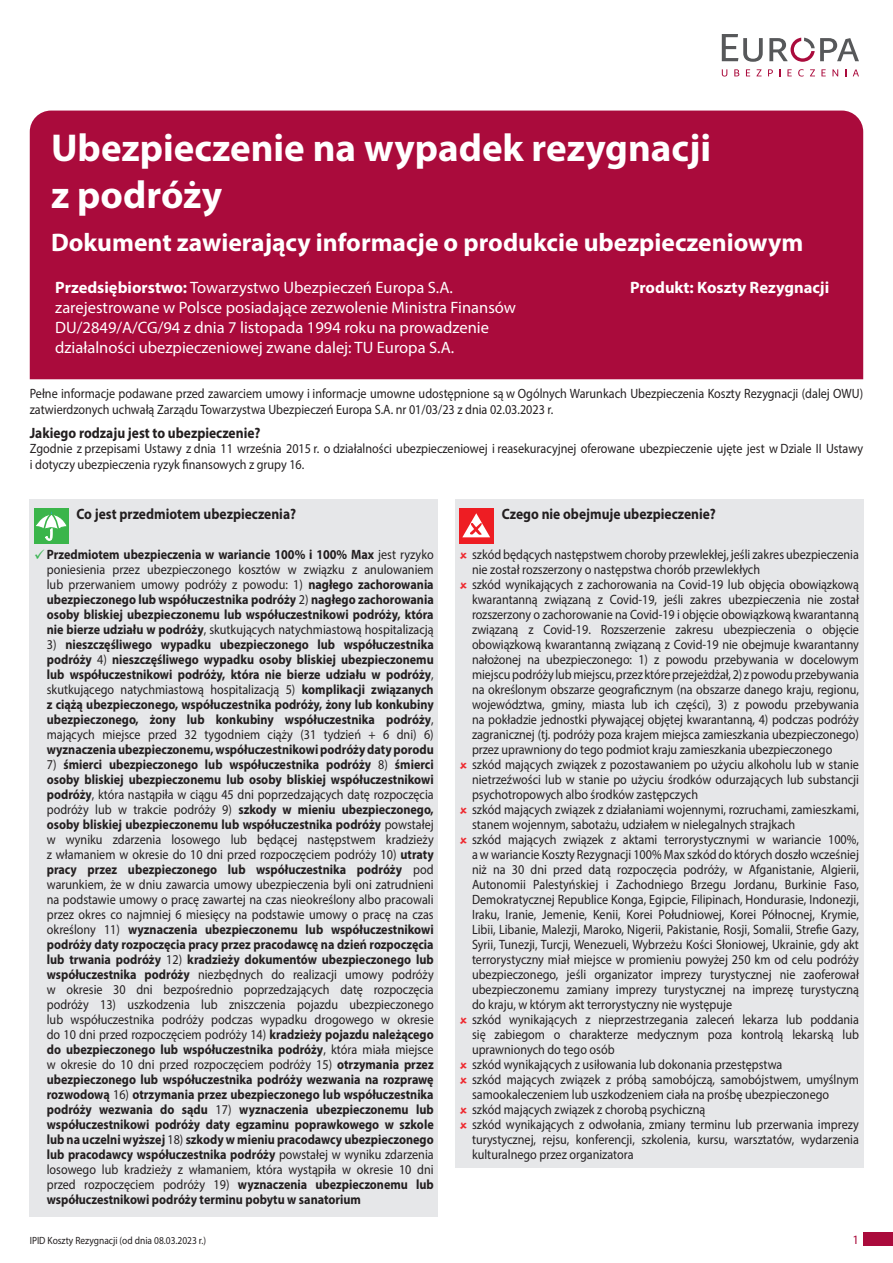
<style>
.page{position:relative;width:893px;height:1263px;background:#fff}
.page>*{position:absolute;margin:0;border:0;box-sizing:border-box;transform-origin:0 0}
.t1{font:700 39px/46.8px "Myriad Pro";color:#fff}
.t2{font:700 25.5px "Myriad Pro";color:#fff}
.t3{font:16.5px/19.8px "Myriad Pro";color:#fff}
.t4{font:700 16.5px "Myriad Pro";color:#fff}
.t5{font:700 15px "Myriad Pro";color:#231f20;scale:.9 1}
.t6{font:13.5px/15px "Myriad Pro";color:#231f20;scale:.9 1}
.t7{font:700 13.5px/15px "Myriad Pro";color:#231f20;text-align:justify;scale:.9 1}
.t8{font:12.75px "Myriad Pro";color:#aa0b3c}
.t9{font:10.5px "Myriad Pro";color:#231f20;scale:.9 1}
.s1{font-weight:700}
.s2{font-weight:400}
</style>
<div class="page">
<svg style="left:722px;top:34px;width:41px;height:28px"></svg>
<svg style="left:722px;top:69px;width:5px;height:8px"></svg>
<svg style="left:734px;top:69px;width:5px;height:7px"></svg>
<svg style="left:746px;top:69px;width:4px;height:7px"></svg>
<svg style="left:756px;top:69px;width:6px;height:7px"></svg>
<svg style="left:768px;top:69px;width:5px;height:7px"></svg>
<svg style="left:787px;top:69px;width:5px;height:7px"></svg>
<svg style="left:798px;top:69px;width:6px;height:8px"></svg>
<svg style="left:810px;top:69px;width:5px;height:7px"></svg>
<svg style="left:821px;top:69px;width:5px;height:7px"></svg>
<svg style="left:832px;top:69px;width:6px;height:7px"></svg>
<svg style="left:853px;top:69px;width:6px;height:7px"></svg>
<svg style="left:769px;top:38px;width:90px;height:24px"></svg>
<div style="left:30px;top:499px;width:408px;height:717px;background:#e6e7e9"></div>
<div style="left:34px;top:508px;width:34px;height:36px;background:#3ab54a"></div>
<div style="left:30px;top:111px;width:833px;height:268px;background:#aa0b3c"></div>
<div style="left:455px;top:499px;width:408px;height:668px;background:#e6e7e9"></div>
<div style="left:459px;top:508px;width:34px;height:36px;background:#ee1d23"></div>
<svg style="left:462px;top:513px;width:28px;height:24px"></svg>
<div style="left:863px;top:1232px;width:30px;height:14px;background:#aa0b3c"></div>
<svg style="left:36px;top:511px;width:31px;height:30px"></svg>
<h1 class="t1" style="left:51px;top:123px;width:662px">Ubezpieczenie na wypadek rezygnacji z podróży</h1>
<h2 class="t2" style="left:51px;top:226px;width:754px">Dokument zawierający informacje o produkcie ubezpieczeniowym</h2>
<p class="t3" style="left:55px;top:278px;width:462px"><span class="s1">Przedsiębiorstwo:</span> Towarzystwo Ubezpieczeń Europa S.A. zarejestrowane w Polsce posiadające zezwolenie Ministra Finansów DU/2849/A/CG/94 z dnia 7 listopada 1994 roku na prowadzenie działalności ubezpieczeniowej zwane dalej: TU Europa S.A.</p>
<p class="t4" style="left:630px;top:277px;width:201px">Produkt: Koszty Rezygnacji</p>
<p class="t6" style="left:30px;top:385px;width:928px;line-height:15.8px">Pełne informacje podawane przed zawarciem umowy i informacje umowne udostępnione są w Ogólnych Warunkach Ubezpieczenia Koszty Rezygnacji (dalej OWU) zatwierdzonych uchwałą Zarządu Towarzystwa Ubezpieczeń Europa S.A. nr 01/03/23 z dnia 02.03.2023 r.</p>
<p class="t5" style="left:30px;top:423px;width:258px">Jakiego rodzaju jest to ubezpieczenie?</p>
<p class="t6" style="left:30px;top:441px;width:927px;line-height:15.8px">Zgodnie z przepisami Ustawy z dnia 11 września 2015 r. o działalności ubezpieczeniowej i reasekuracyjnej oferowane ubezpieczenie ujęte jest w Dziale II Ustawy i dotyczy ubezpieczenia ryzyk finansowych z grupy 16.</p>
<p class="t5" style="left:502px;top:504px;width:239px">Czego nie obejmuje ubezpieczenie?</p>
<p class="t6" style="left:472px;top:547px;width:431px">szkód będących następstwem choroby przewlekłej, jeśli zakres ubezpieczenia nie został rozszerzony o następstwa chorób przewlekłych<br>szkód wynikających z zachorowania na Covid-19 lub objęcia obowiązkową kwarantanną związaną z Covid-19, jeśli zakres ubezpieczenia nie został rozszerzony o zachorowanie na Covid-19 i objęcie obowiązkową kwarantanną związaną z Covid-19. Rozszerzenie zakresu ubezpieczenia o objęcie obowiązkową kwarantanną związaną z Covid-19 nie obejmuje kwarantanny nałożonej na ubezpieczonego: 1) z powodu przebywania w docelowym miejscu podróży lub miejscu, przez które przejeżdżał, 2) z powodu przebywania na określonym obszarze geograficznym (na obszarze danego kraju, regionu, województwa, gminy, miasta lub ich części), 3) z powodu przebywania na pokładzie jednostki pływającej objętej kwarantanną, 4) podczas podróży zagranicznej (tj. podróży poza krajem miejsca zamieszkania ubezpieczonego) przez uprawniony do tego podmiot kraju zamieszkania ubezpieczonego szkód mających związek z pozostawaniem po użyciu alkoholu lub w stanie nietrzeźwości lub w stanie po użyciu środków odurzających lub substancji psychotropowych albo środków zastępczych<br>szkód mających związek z działaniami wojennymi, rozruchami, zamieszkami, stanem wojennym, sabotażu, udziałem w nielegalnych strajkach<br>szkód mających związek z aktami terrorystycznymi w wariancie 100%, a w wariancie Koszty Rezygnacji 100% Max szkód do których doszło wcześniej niż na 30 dni przed datą rozpoczęcia podróży, w Afganistanie, Algierii, Autonomii Palestyńskiej i Zachodniego Brzegu Jordanu, Burkinie Faso, Demokratycznej Republice Konga, Egipcie, Filipinach, Hondurasie, Indonezji, Iraku, Iranie, Jemenie, Kenii, Korei Południowej, Korei Północnej, Krymie, Libii, Libanie, Malezji, Maroko, Nigerii, Pakistanie, Rosji, Somalii, Strefie Gazy, Syrii, Tunezji, Turcji, Wenezueli, Wybrzeżu Kości Słoniowej, Ukrainie, gdy akt terrorystyczny miał miejsce w promieniu powyżej 250 km od celu podróży ubezpieczonego, jeśli organizator imprezy turystycznej nie zaoferował ubezpieczonemu zamiany imprezy turystycznej na imprezę turystyczną do kraju, w którym akt terrorystyczny nie występuje<br>szkód wynikających z nieprzestrzegania zaleceń lekarza lub poddania się zabiegom o charakterze medycznym poza kontrolą lekarską lub uprawnionych do tego osób<br>szkód wynikających z usiłowania lub dokonania przestępstwa<br>szkód mających związek z próbą samobójczą, samobójstwem, umyślnym samookaleczeniem lub uszkodzeniem ciała na prośbę ubezpieczonego szkód mających związek z chorobą psychiczną<br>szkód wynikających z odwołania, zmiany terminu lub przerwania imprezy turystycznej, rejsu, konferencji, szkolenia, kursu, warsztatów, wydarzenia kulturalnego przez organizatora</p>
<p class="t5" style="left:77px;top:504px;width:245px">Co jest przedmiotem ubezpieczenia?</p>
<p class="t7" style="left:47px;top:547px;width:431px">Przedmiotem ubezpieczenia w wariancie 100% i 100% Max <span class="s2">jest ryzyko poniesienia przez ubezpieczonego kosztów w związku z anulowaniem lub przerwaniem umowy podróży z powodu: 1)</span> nagłego zachorowania ubezpieczonego lub współuczestnika podróży <span class="s2">2)</span> nagłego zachorowania osoby bliskiej ubezpieczonemu lub współuczestnikowi podróży, która nie bierze udziału w podróży<span class="s2">, skutkujących natychmiastową hospitalizacją</span></p>
<p class="t7" style="left:47px;top:636px;width:431px"><span class="s2">3)</span> nieszczęśliwego wypadku ubezpieczonego lub współuczestnika podróży <span class="s2">4)</span> nieszczęśliwego wypadku osoby bliskiej ubezpieczonemu lub współuczestnikowi podróży, która nie bierze udziału w podróży<span class="s2">, skutkującego natychmiastową hospitalizacją 5)</span> komplikacji związanych z ciążą ubezpieczonego, współuczestnika podróży, żony lub konkubiny ubezpieczonego, żony lub konkubiny współuczestnika podróży<span class="s2">, mających miejsce przed 32 tygodniem ciąży (31 tydzień + 6 dni) 6)</span></p>
<p class="t7" style="left:47px;top:741px;width:431px">wyznaczenia ubezpieczonemu, współuczestnikowi podróży daty porodu</p>
<p class="t7" style="left:47px;top:756px;width:431px"><span class="s2">7)</span> śmierci ubezpieczonego lub współuczestnika podróży <span class="s2">8)</span> śmierci osoby bliskiej ubezpieczonemu lub osoby bliskiej współuczestnikowi podróży<span class="s2">, która nastąpiła w ciągu 45 dni poprzedzających datę rozpoczęcia podróży lub w trakcie podróży 9)</span> szkody w mieniu ubezpieczonego, osoby bliskiej ubezpieczonemu lub współuczestnika podróży <span class="s2">powstałej w wyniku zdarzenia losowego lub będącej następstwem kradzieży z włamaniem w okresie do 10 dni przed rozpoczęciem podróży 10)</span> utraty pracy przez ubezpieczonego lub współuczestnika podróży <span class="s2">pod warunkiem, że w dniu zawarcia umowy ubezpieczenia byli oni zatrudnieni na podstawie umowy o pracę zawartej na czas nieokreślony albo pracowali przez okres co najmniej 6 miesięcy na podstawie umowy o pracę na czas określony 11)</span> wyznaczenia ubezpieczonemu lub współuczestnikowi podróży daty rozpoczęcia pracy przez pracodawcę na dzień rozpoczęcia lub trwania podróży <span class="s2">12)</span> kradzieży dokumentów ubezpieczonego lub współuczestnika podróży <span class="s2">niezbędnych do realizacji umowy podróży w okresie 30 dni bezpośrednio poprzedzających datę rozpoczęcia podróży 13) uszkodzenia lub zniszczenia pojazdu ubezpieczonego lub współuczestnika podróży podczas wypadku drogowego w okresie do 10 dni przed rozpoczęciem podróży 14)</span> kradzieży pojazdu należącego do ubezpieczonego lub współuczestnika podróży<span class="s2">, która miała miejsce w okresie do 10 dni przed rozpoczęciem podróży 15)</span> otrzymania przez ubezpieczonego lub współuczestnika podróży wezwania na rozprawę rozwodową <span class="s2">16)</span> otrzymania przez ubezpieczonego lub współuczestnika podróży wezwania do sądu <span class="s2">17)</span> wyznaczenia ubezpieczonemu lub współuczestnikowi podróży daty egzaminu poprawkowego w szkole lub na uczelni wyższej <span class="s2">18)</span> szkody w mieniu pracodawcy ubezpieczonego lub pracodawcy współuczestnika podróży <span class="s2">powstałej w wyniku zdarzenia losowego lub kradzieży z włamaniem, która wystąpiła w okresie 10 dni przed rozpoczęciem podróży 19)</span> wyznaczenia ubezpieczonemu lub współuczestnikowi podróży terminu pobytu w sanatorium</p>
<p class="t9" style="left:30px;top:1233px;width:197px">IPID Koszty Rezygnacji (od dnia 08.03.2023 r.)</p>
<p class="t8" style="left:852px;top:1232px;width:8px">1</p>
</div>
